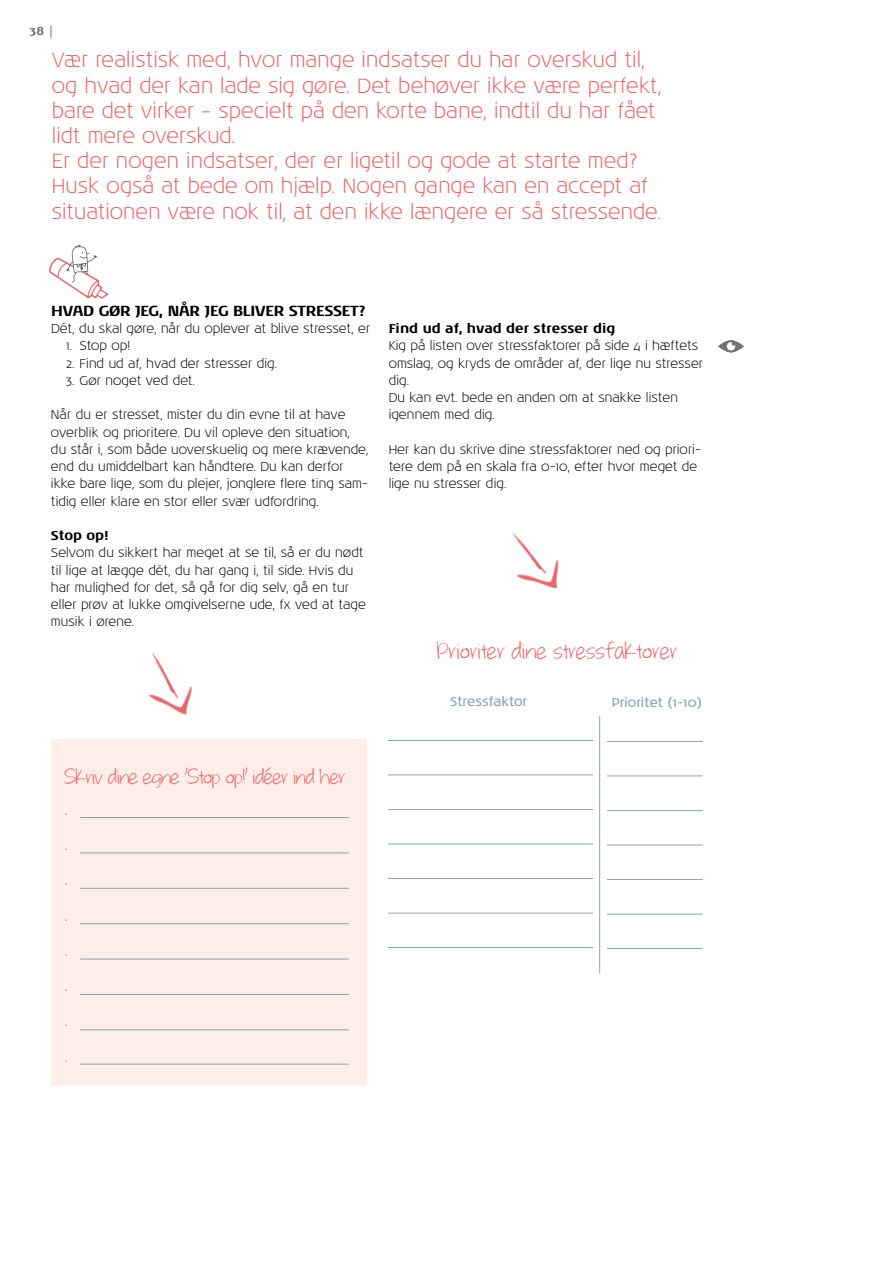
<style>
.page{position:relative;width:893px;height:1263px;background:#fff}
.page>*{position:absolute;margin:0;border:0;box-sizing:border-box;transform-origin:0 0}
.t1{font:30px "whateverittakes";color:#ea6466}
.t2{font:27px "whateverittakes";letter-spacing:-.02em;color:#ea6466}
.t3{font:300 21px/25.2px "Noa LT Std";color:#ea6466}
.t4{font:700 15px "Noa LT Std";color:#000}
.t5{font:300 13.05px/17.2px "Noa LT Std";color:#000}
.t6{font:700 13.05px "Noa LT Std";color:#000}
.t7{font:13.05px "Noa LT Std";color:#8da4af}
.t8{font:300 13.05px "Noa LT Std";color:#8da4af}
.t9{font:700 12px "Noa LT Std";color:#707172}
</style>
<div class="page">
<svg style="left:51px;top:26px;width:1px;height:12px"></svg>
<div style="left:52px;top:739px;width:315px;height:346px;background:#fdeeea"></div>
<img style="left:148px;top:653px;width:44px;height:62px">
<img style="left:512px;top:533px;width:47px;height:56px">
<img style="left:718px;top:340px;width:26px;height:13px">
<hr style="left:80px;top:817px;width:269px;height:1px;background:#8da4af">
<hr style="left:80px;top:852px;width:269px;height:1px;background:#8da4af">
<hr style="left:80px;top:888px;width:269px;height:1px;background:#8da4af">
<hr style="left:80px;top:923px;width:269px;height:1px;background:#8da4af">
<hr style="left:80px;top:959px;width:269px;height:1px;background:#8da4af">
<hr style="left:80px;top:994px;width:269px;height:1px;background:#8da4af">
<hr style="left:80px;top:1029px;width:269px;height:1px;background:#8da4af">
<hr style="left:80px;top:1064px;width:269px;height:1px;background:#8da4af">
<svg style="left:49px;top:244px;width:59px;height:55px"></svg>
<hr style="left:607px;top:741px;width:96px;height:1px;background:#8da4af">
<hr style="left:607px;top:775px;width:96px;height:1px;background:#8da4af">
<hr style="left:607px;top:810px;width:96px;height:1px;background:#8da4af">
<hr style="left:607px;top:845px;width:96px;height:1px;background:#8da4af">
<hr style="left:599px;top:716px;width:1px;height:257px;background:#8da4af">
<hr style="left:607px;top:879px;width:96px;height:1px;background:#8da4af">
<hr style="left:607px;top:914px;width:96px;height:1px;background:#8da4af">
<hr style="left:607px;top:948px;width:96px;height:1px;background:#8da4af">
<hr style="left:388px;top:740px;width:205px;height:1px;background:#8da4af">
<hr style="left:388px;top:774px;width:205px;height:1px;background:#8da4af">
<hr style="left:388px;top:809px;width:205px;height:1px;background:#8da4af">
<hr style="left:388px;top:844px;width:205px;height:1px;background:#8da4af">
<hr style="left:388px;top:878px;width:205px;height:1px;background:#8da4af">
<hr style="left:388px;top:913px;width:205px;height:1px;background:#8da4af">
<hr style="left:388px;top:947px;width:205px;height:1px;background:#8da4af">
<p class="t9" style="left:30px;top:23px;width:16px">38</p>
<p class="t3" style="left:52px;top:48px;width:612px">Vær realistisk med, hvor mange indsatser du har overskud til, og hvad der kan lade sig gøre. Det behøver ikke være perfekt, bare det virker – specielt på den korte bane, indtil du har fået lidt mere overskud.<br>Er der nogen indsatser, der er ligetil og gode at starte med?<br>H usk også at bede om hjælp. Nogen gange kan en accept af situationen være nok til, at den ikke længere er så stressende.</p>
<p class="t4" style="left:51px;top:301px;width:23px">HVAD</p>
<p class="t4" style="left:99px;top:301px;width:12px">GØR</p>
<p class="t4" style="left:135px;top:301px;width:79px">JEG, NÅR JEG</p>
<p class="t4" style="left:233px;top:301px;width:19px">BLIVER</p>
<p class="t4" style="left:289px;top:301px;width:10px">STRESSET</p>
<p class="t4" style="left:359px;top:301px;width:9px">?</p>
<p class="t5" style="left:51px;top:320px;width:321px">Dét, du skal gøre, når du oplever at blive stresset, er</p>
<p class="t5" style="left:66px;top:337px;width:66px">1. Stop op!</p>
<p class="t5" style="left:66px;top:355px;width:213px">2. Find ud af, hvad der stresser dig.</p>
<p class="t5" style="left:66px;top:372px;width:130px">3. Gør noget ved det.</p>
<p class="t5" style="left:51px;top:406px;width:319px">Når du er stresset, mister du din evne til at have overblik og prioritere. Du vil opleve den situation, du står i, som både uoverskuelig og mere krævende, end du umiddelbart kan håndtere. Du kan derfor ikke bare lige, som du plejer, jonglere flere ting sam&shy;tidig eller klare en stor eller svær udfordring.</p>
<p class="t6" style="left:51px;top:527px;width:59px">STOP OP!</p>
<p class="t5" style="left:51px;top:544px;width:316px">Selvom du sikkert har meget at se til, så er du nødt til lige at lægge dét, du har gang i, til side. Hvis du har mulighed for det, så gå for dig selv, gå en tur eller prøv at lukke omgivelserne ude, fx ved at tage musik i ørene.</p>
<p class="t6" style="left:389px;top:320px;width:228px">FIND UD AF, HVAD DER STRESSER DIG</p>
<p class="t5" style="left:389px;top:337px;width:316px">Kig på listen over stressfaktorer på side 4 i hæftets omslag, og kryds de områder af, der lige nu stresser dig.<br>Du kan evt. bede en anden om at snakke listen igennem med dig.</p>
<p class="t5" style="left:389px;top:441px;width:314px">Her kan du skrive dine stressfaktorer ned og priori&shy;tere dem på en skala fra 0-10, efter hvor meget de lige nu stresser dig.</p>
<h1 class="t1" style="left:437px;top:634px;width:242px">Prioriter dine stressfaktorer</h1>
<p class="t7" style="left:450px;top:693px;width:78px">Stressfaktor</p>
<p class="t7" style="left:612px;top:694px;width:91px">Prioritet (1-10)</p>
<h2 class="t2" style="left:64px;top:761px;width:283px">Skriv dine egne ’Stop op!’ idéer ind her</h2>
<p class="t8" style="left:64px;top:806px;width:5px">•</p>
<p class="t8" style="left:64px;top:842px;width:5px">•</p>
<p class="t8" style="left:64px;top:877px;width:5px">•</p>
<p class="t8" style="left:64px;top:912px;width:5px">•</p>
<p class="t8" style="left:64px;top:947px;width:5px">•</p>
<p class="t8" style="left:64px;top:983px;width:5px">•</p>
<p class="t8" style="left:64px;top:1018px;width:5px">•</p>
<p class="t8" style="left:64px;top:1053px;width:5px">•</p>
</div>
